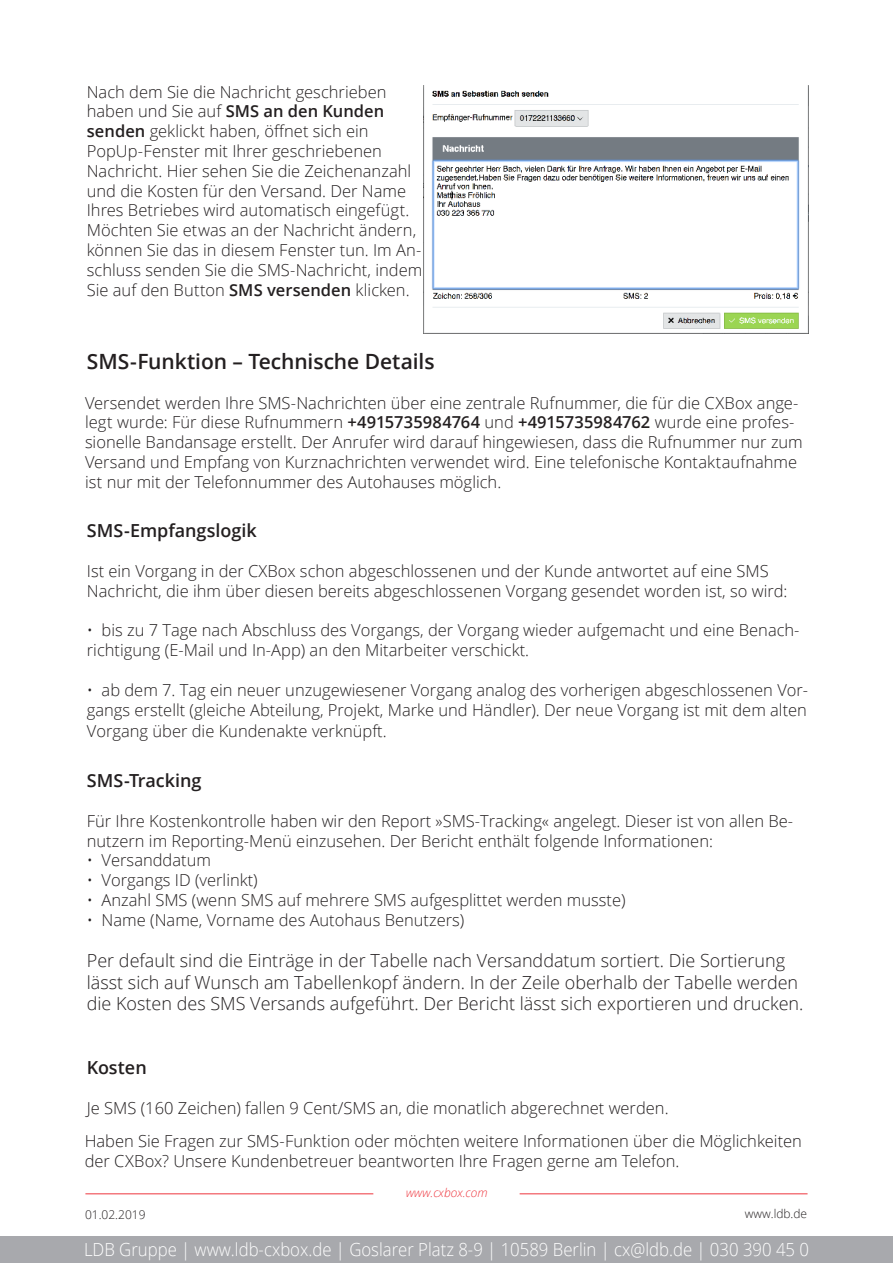
<style>
.page{position:relative;width:893px;height:1263px;background:#fff}
.page>*{position:absolute;margin:0;border:0;box-sizing:border-box;transform-origin:0 0}
.t1{font:600 21px "Open Sans";letter-spacing:-.005em;color:#231f20}
.t2{font:300 18px/21.6px "Open Sans";color:#231f20}
.t3{font:300 18px "Open Sans";color:#fff;scale:.93 1}
.t4{font:600 18px "Open Sans";color:#231f20}
.t5{font:300 16.5px/19.8px "Open Sans";color:#231f20}
.t6{font:300 12px "Open Sans";color:#231f20}
.t7{font:italic 300 12px "Open Sans";color:#ee363e}
.s1{font-weight:600}
</style>
<div class="page">
<div style="left:0;top:1236px;width:893px;height:27px;background:#a8a9ad"></div>
<hr style="left:85px;top:1193px;width:288px;height:1px;background:#ee363e">
<hr style="left:520px;top:1193px;width:287px;height:1px;background:#ee363e">
<img style="left:424px;top:86px;width:385px;height:247px">
<p class="t5" style="left:87px;top:81px;width:337px">Nach dem Sie die Nachricht geschrieben haben und Sie auf <span class="s1">SMS an den Kunden senden</span> geklickt haben, öffnet sich ein PopUp-Fenster mit Ihrer geschriebenen Nachricht. Hier sehen Sie die Zeichenanzahl und die Kosten für den Versand. Der Name Ihres Betriebes wird automatisch eingefügt.<br>Möchten Sie etwas an der Nachricht ändern, können Sie das in diesem Fenster tun. Im An&shy;schluss senden Sie die SMS-Nachricht, indem Sie auf den Button <span class="s1">SMS versenden</span> klicken.</p>
<p class="t1" style="left:87px;top:347px;width:349px">SMS-Funktion – Technische Details</p>
<p class="t5" style="left:85px;top:392px;width:719px">Versendet werden Ihre SMS-Nachrichten über eine zentrale Rufnummer, die für die CXBox ange&shy;legt wurde: Für diese Rufnummern <span class="s1">+4915735984764</span> und <span class="s1">+4915735984762</span> wurde eine profes&shy;sionelle Bandansage erstellt. Der Anrufer wird darauf hingewiesen, dass die Rufnummer nur zum Versand und Empfang von Kurznachrichten verwendet wird. Eine telefonische Kontaktaufnahme ist nur mit der Telefonnummer des Autohauses möglich.</p>
<p class="t4" style="left:87px;top:518px;width:171px">SMS-Empfangslogik</p>
<p class="t5" style="left:87px;top:561px;width:702px">Ist ein Vorgang in der CXBox schon abgeschlossenen und der Kunde antwortet auf eine SMS<br>Nachricht, die ihm über diesen bereits abgeschlossenen Vorgang gesendet worden ist, so wird:</p>
<p class="t5" style="left:87px;top:620px;width:714px">• bis zu 7 Tage nach Abschluss des Vorgangs, der Vorgang wieder aufgemacht und eine Benach&shy;richtigung (E-Mail und In-App) an den Mitarbeiter verschickt.</p>
<p class="t5" style="left:87px;top:679px;width:723px">• ab dem 7. Tag ein neuer unzugewiesener Vorgang analog des vorherigen abgeschlossenen Vor&shy;gangs erstellt (gleiche Abteilung, Projekt, Marke und Händler). Der neue Vorgang ist mit dem alten</p>
<p class="t5" style="left:87px;top:721px;width:301px">Vorgang über die Kundenakte verknüpft.</p>
<p class="t4" style="left:87px;top:768px;width:116px">SMS-Tracking</p>
<p class="t5" style="left:87px;top:810px;width:708px">Für Ihre Kostenkontrolle haben wir den Report »SMS-Tracking« angelegt. Dieser ist von allen Be&shy;nutzern im Reporting-Menü einzusehen. Der Bericht enthält folgende Informationen:</p>
<p class="t5" style="left:87px;top:850px;width:126px">• Versanddatum</p>
<p class="t5" style="left:87px;top:870px;width:172px">• Vorgangs ID (verlinkt)</p>
<p class="t5" style="left:87px;top:890px;width:540px">• Anzahl SMS (wenn SMS auf mehrere SMS aufgesplittet werden musste)</p>
<p class="t5" style="left:87px;top:909px;width:379px">• Name (Name, Vorname des Autohaus Benutzers)</p>
<p class="t2" style="left:87px;top:949px;width:718px">Per default sind die Einträge in der Tabelle nach Versanddatum sortiert. Die Sortierung lässt sich auf Wunsch am Tabellenkopf ändern. In der Zeile oberhalb der Tabelle werden die Kosten des SMS Versands aufgeführt. Der Bericht lässt sich exportieren und drucken.</p>
<p class="t4" style="left:87px;top:1055px;width:61px">Kosten</p>
<p class="t5" style="left:87px;top:1097px;width:583px">Je SMS (160 Zeichen) fallen 9 Cent/SMS an, die monatlich abgerechnet werden.</p>
<p class="t5" style="left:85px;top:1131px;width:719px">Haben Sie Fragen zur SMS-Funktion oder möchten weitere Informationen über die Möglichkeiten der CXBox? Unsere Kundenbetreuer beantworten Ihre Fragen gerne am Telefon.</p>
<p class="t7" style="left:406px;top:1184px;width:83px">www.cxbox.com</p>
<p class="t6" style="left:85px;top:1206px;width:62px">01.02.2019</p>
<p class="t6" style="left:745px;top:1205px;width:64px">www.ldb.de</p>
<p class="t3" style="left:84px;top:1237px;width:781px">LDB Gruppe | www.ldb-cxbox.de | Goslarer Platz 8-9 | 10589 Berlin | cx@ldb.de | 030 390 45 0</p>
</div>
